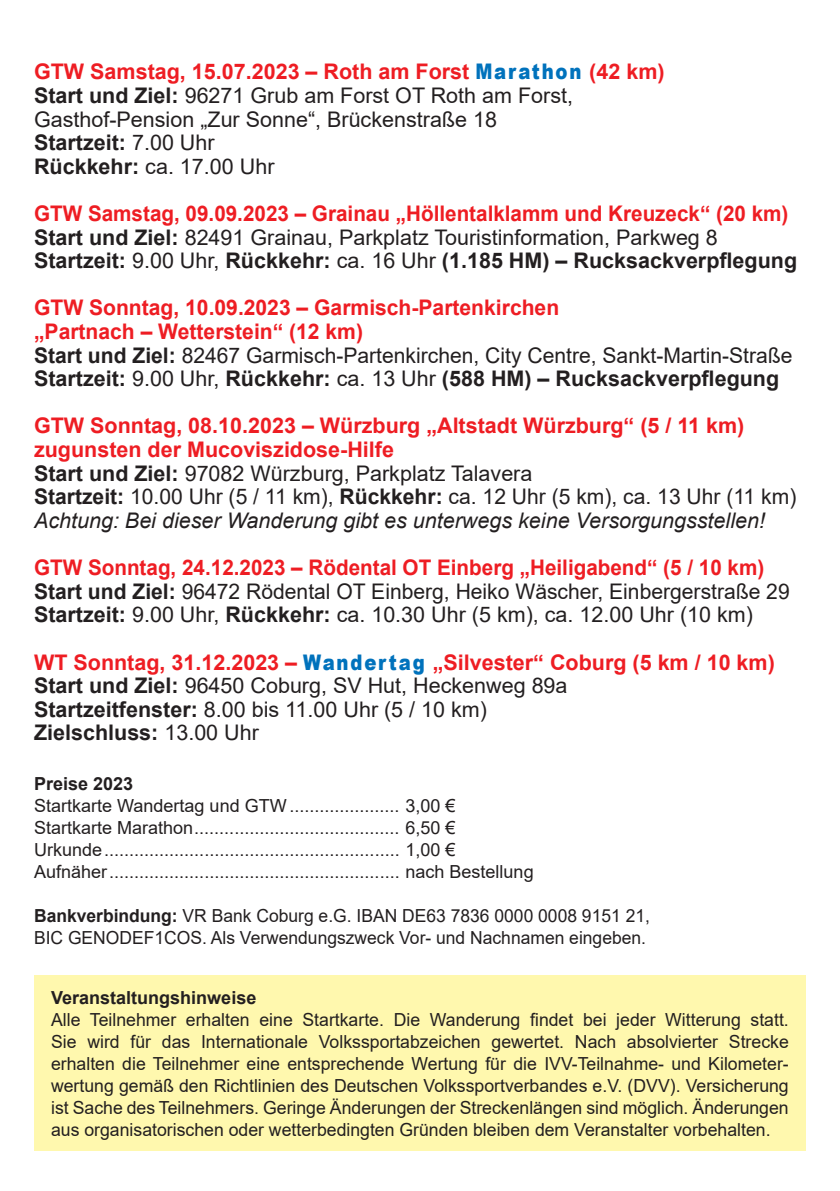
<style>
.page{position:relative;width:840px;height:1191px;background:#fff}
.page>*{position:absolute;margin:0;border:0;box-sizing:border-box;transform-origin:0 0}
.t1{font:21.6px/23.6px "Arial";color:#231f20}
.t2{font:700 21.6px/23.6px "Arial";color:#ee1d23}
.t3{font:700 21.6px "Arial";color:#231f20}
.t4{font:700 21.6px "Arial";color:#ee1d23;scale:.96 1}
.t5{font:italic 21.6px "Arial";color:#231f20}
.t6{font:18px/22px "Arial";color:#231f20;text-align:justify}
.t7{font:700 18px "Arial";color:#231f20}
.s1{font-weight:900;color:#0072bc}
.s2{font-weight:700}
.s3{font-weight:400}
</style>
<div class="page">
<div style="left:34px;top:975px;width:771px;height:176px;background:#fff8ae"></div>
<p class="t2" style="left:34px;top:60px;width:631px">GTW Samstag, 15.07.2023 – Roth am Forst <span class="s1">Marathon</span> (42 km)</p>
<p class="t1" style="left:34px;top:83px;width:540px"><span class="s2">Start und Ziel:</span> 96271 Grub am Forst OT Roth am Forst,<br>Gasthof-Pension „Zur Sonne“, Brückenstraße 18</p>
<p class="t3" style="left:34px;top:127px;width:182px">Startzeit: <span class="s3">7.00 Uhr</span></p>
<p class="t1" style="left:34px;top:154px;width:242px"><span class="s2">Rückkehr:</span> ca. 17.00 Uhr</p>
<p class="t4" style="left:34px;top:198px;width:787px">GTW Samstag, 09.09.2023 – Grainau „Höllentalklamm und Kreuzeck“ (20 km)</p>
<p class="t1" style="left:34px;top:225px;width:685px"><span class="s2">Start und Ziel:</span> 82491 Grainau, Parkplatz Touristinformation, Parkweg 8</p>
<p class="t3" style="left:34px;top:245px;width:764px">Startzeit: <span class="s3">9.00 Uhr,</span> Rückkehr: <span class="s3">ca. 16 Uhr</span> (1.185 HM) – Rucksackverpflegung</p>
<p class="t2" style="left:34px;top:296px;width:526px">GTW Sonntag, 10.09.2023 – Garmisch-Partenkirchen „Partnach – Wetterstein“ (12 km)</p>
<p class="t1" style="left:34px;top:343px;width:759px"><span class="s2">Start und Ziel:</span> 82467 Garmisch-Partenkirchen, City Centre, Sankt-Martin-Straße</p>
<p class="t3" style="left:34px;top:363px;width:746px">Startzeit: <span class="s3">9.00 Uhr,</span> Rückkehr: <span class="s3">ca. 13 Uhr</span> (588 HM) – Rucksackverpflegung</p>
<p class="t2" style="left:34px;top:414px;width:711px">GTW Sonntag, 08.10.2023 – Würzburg „Altstadt Würzburg“ (5 / 11 km)</p>
<p class="t2" style="left:34px;top:438px;width:361px">zugunsten der Mucoviszidose-Hilfe</p>
<p class="t1" style="left:34px;top:461px;width:499px"><span class="s2">Start und Ziel:</span> 97082 Würzburg, Parkplatz Talavera</p>
<p class="t1" style="left:34px;top:485px;width:763px"><span class="s2">Startzeit:</span> 10.00 Uhr (5 / 11 km), <span class="s2">Rückkehr:</span> ca. 12 Uhr (5 km), ca. 13 Uhr (11 km)</p>
<p class="t5" style="left:34px;top:506px;width:732px">Achtung: Bei dieser Wanderung gibt es unterwegs keine Versorgungsstellen!</p>
<p class="t4" style="left:34px;top:552px;width:761px">GTW Sonntag, 24.12.2023 – Rödental OT Einberg „Heiligabend“ (5 / 10 km)</p>
<p class="t1" style="left:34px;top:579px;width:756px"><span class="s2">Start und Ziel:</span> 96472 Rödental OT Einberg, Heiko Wäscher, Einbergerstraße 29</p>
<p class="t1" style="left:34px;top:603px;width:720px"><span class="s2">Startzeit:</span> 9.00 Uhr, <span class="s2">Rückkehr:</span> ca. 10.30 Uhr (5 km), ca. 12.00 Uhr (10 km)</p>
<p class="t2" style="left:34px;top:650px;width:742px">WT Sonntag, 31.12.2023 – <span class="s1">Wandertag</span> „Silvester“ Coburg (5 km / 10 km)</p>
<p class="t1" style="left:34px;top:673px;width:534px"><span class="s2">Start und Ziel:</span> 96450 Coburg, SV Hut, Heckenweg 89a</p>
<p class="t1" style="left:34px;top:697px;width:454px"><span class="s2">Startzeitfenster:</span> 8.00 bis 11.00 Uhr (5 / 10 km)</p>
<p class="t3" style="left:34px;top:717px;width:226px">Zielschluss: <span class="s3">13.00 Uhr</span></p>
<p class="t7" style="left:34px;top:771px;width:101px">Preise 2023</p>
<p class="t6" style="left:34px;top:794px;width:423px">Startkarte Wandertag und GTW...................... 3,00 €</p>
<p class="t6" style="left:34px;top:816px;width:423px">Startkarte Marathon......................................... 6,50 €</p>
<p class="t6" style="left:34px;top:838px;width:423px">Urkunde........................................................... 1,00 €</p>
<p class="t6" style="left:34px;top:860px;width:501px">Aufnäher.......................................................... nach Bestellung</p>
<p class="t6" style="left:34px;top:904px;width:617px"><span class="s2">Bankverbindung:</span> VR Bank Coburg e.G. IBAN DE63 7836 0000 0008 9151 21,<br>BIC GENODEF1COS. Als Verwendungszweck Vor- und Nachnamen eingeben.</p>
<p class="t7" style="left:51px;top:984px;width:207px">Veranstaltungshinweise</p>
<p class="t6" style="left:51px;top:1008px;width:738px">Alle Teilnehmer erhalten eine Startkarte. Die Wanderung findet bei jeder Witterung statt.<br>Sie wird für das Internationale Volkssportabzeichen gewertet. Nach absolvierter Strecke erhalten die Teilnehmer eine entsprechende Wertung für die IVV-Teilnahme- und Kilometer&shy;wertung gemäß den Richtlinien des Deutschen Volkssportverbandes e.V. (DVV). Versicherung ist Sache des Teilnehmers. Geringe Änderungen der Streckenlängen sind möglich. Änderungen aus organisatorischen oder wetterbedingten Gründen bleiben dem Veranstalter vorbehalten.</p>
</div>
